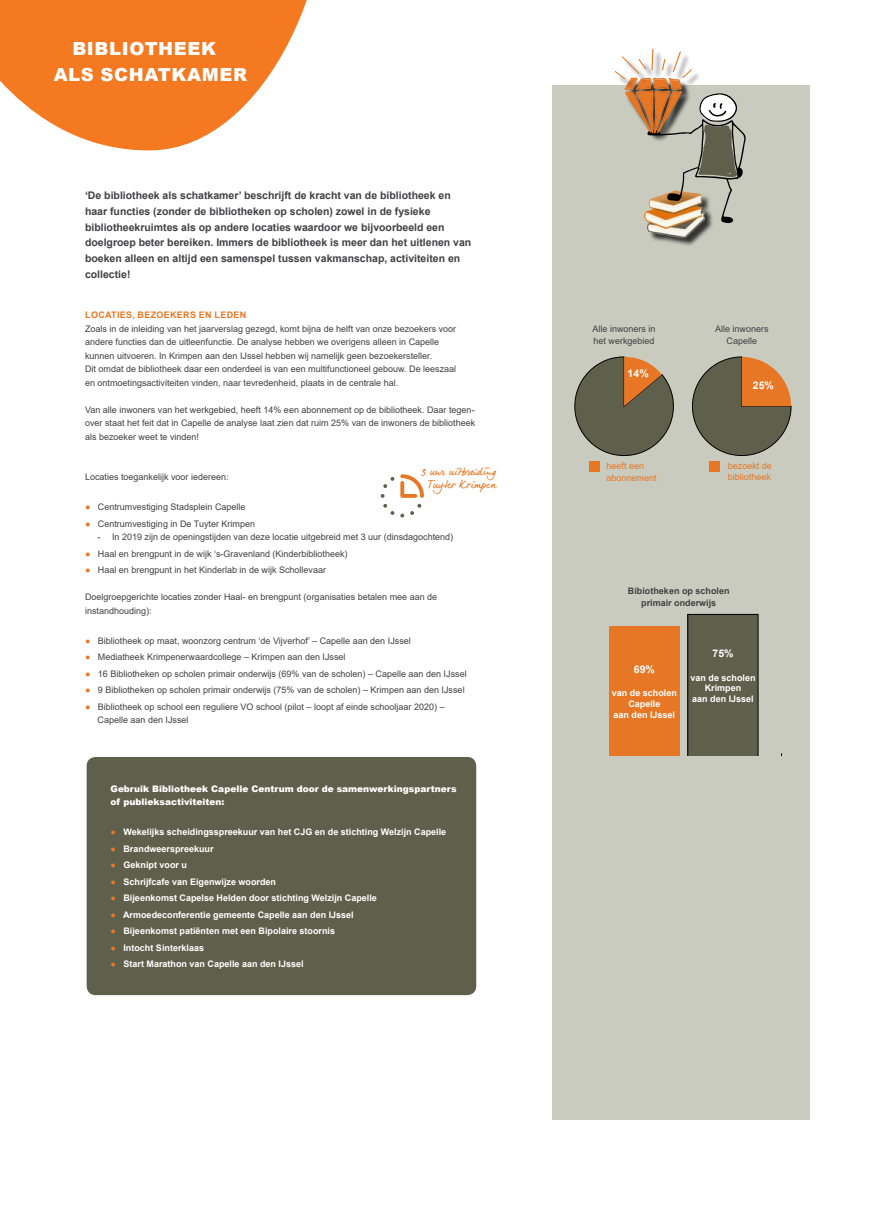
<style>
.page{position:relative;width:893px;height:1212px;background:#fff}
.page>*{position:absolute;margin:0;border:0;box-sizing:border-box;transform-origin:0 0}
.t1{font:900 18px/25.5px "Arial";letter-spacing:.035em;color:#fff}
.t2{font:700 10.5px/15.8px "Arial";color:#414042}
.t3{font:10.5px/13.5px "dear Joe 6";letter-spacing:.005em;color:#e77725;text-align:right}
.t4{font:700 10.5px "Arial";color:#fff}
.t5{font:9px/13.5px "Arial";color:#414042}
.t6{font:700 9px/10.8px "Arial";color:#fff;text-align:center}
.t7{font:900 9px/13.5px "Arial";color:#fff}
.t8{font:9px/10.8px "Arial";color:#e77725}
.t9{font:700 9px/12px "Arial";color:#414042;text-align:center}
.t10{font:700 9px "Arial";letter-spacing:.035em;color:#e77725}
.s1{color:#e77725}
</style>
<div class="page">
<div style="left:553px;top:85px;width:257px;height:1034px;background:#cacbbf"></div>
<svg style="left:0;top:0;width:307px;height:151px;fill:#f47920"></svg>
<div style="left:87px;top:757px;width:389px;height:238px;background:#5f604b;border-radius:9px"></div>
<svg style="left:692px;top:357px;width:99px;height:99px"></svg>
<svg style="left:574px;top:357px;width:100px;height:105px"></svg>
<div style="left:709px;top:462px;width:11px;height:10px;background:#e77725"></div>
<div style="left:590px;top:462px;width:10px;height:10px;background:#e77725"></div>
<div style="left:688px;top:614px;width:70px;height:141px;background:#5f604b"></div>
<div style="left:610px;top:626px;width:70px;height:129px;background:#e77725"></div>
<div style="left:646px;top:191px;width:68px;height:56px;background:#000;opacity:.75"></div>
<img style="left:646px;top:223px;width:59px;height:15px">
<svg style="left:614px;top:48px;width:132px;height:175px"></svg>
<svg style="left:400px;top:474px;width:24px;height:24px"></svg>
<svg style="left:381px;top:494px;width:3px;height:4px"></svg>
<svg style="left:400px;top:514px;width:4px;height:3px"></svg>
<svg style="left:410px;top:504px;width:11px;height:11px"></svg>
<svg style="left:383px;top:504px;width:11px;height:11px"></svg>
<svg style="left:383px;top:477px;width:11px;height:11px"></svg>
<h1 class="t1" style="left:54px;top:35px;width:195px;text-indent:19px">bibliotheek als schatkamer</h1>
<p class="t2" style="left:85px;top:188px;width:388px">‘De bibliotheek als schatkamer’ beschrijft de kracht van de bibliotheek en haar functies (zonder de bibliotheken op scholen) zowel in de fysieke bibliotheekruimtes als op andere locaties waardoor we bijvoorbeeld een doelgroep beter bereiken. Immers de bibliotheek is meer dan het uitlenen van boeken alleen en altijd een samenspel tussen vakmanschap, activiteiten en collectie!</p>
<p class="t10" style="left:85px;top:309px;width:163px">Locaties, bezoekers en leden</p>
<p class="t5" style="left:85px;top:322px;width:373px">Zoals in de inleiding van het jaarverslag gezegd, komt bijna de helft van onze bezoekers voor andere functies dan de uitleenfunctie. De analyse hebben we overigens alleen in Capelle kunnen uitvoeren. In Krimpen aan den IJssel hebben wij namelijk geen bezoekersteller.<br>Dit omdat de bibliotheek daar een onderdeel is van een multifunctioneel gebouw. De leeszaal en ontmoetingsactiviteiten vinden, naar tevredenheid, plaats in de centrale hal.</p>
<p class="t5" style="left:85px;top:403px;width:392px;text-align:justify">Van alle inwoners van het werkgebied, heeft 14% een abonnement op de bibliotheek. Daar tegen&shy;over staat het feit dat in Capelle de analyse laat zien dat ruim 25% van de inwoners de bibliotheek als bezoeker weet te vinden!</p>
<p class="t5" style="left:85px;top:470px;width:145px">Locaties toegankelijk voor iedereen:</p>
<p class="t5" style="left:85px;top:500px;width:162px"><span class="s1">●</span> Centrumvestiging Stadsplein Capelle</p>
<p class="t5" style="left:85px;top:517px;width:171px"><span class="s1">●</span> Centrumvestiging in De Tuyter Krimpen</p>
<p class="t5" style="left:98px;top:530px;width:357px">- In 2019 zijn de openingstijden van deze locatie uitgebreid met 3 uur (dinsdagochtend)</p>
<p class="t5" style="left:85px;top:547px;width:264px"><span class="s1">●</span> Haal en brengpunt in de wijk ‘s-Gravenland (Kinderbibliotheek)</p>
<p class="t5" style="left:85px;top:563px;width:243px"><span class="s1">●</span> Haal en brengpunt in het Kinderlab in de wijk Schollevaar</p>
<p class="t5" style="left:85px;top:590px;width:354px">Doelgroepgerichte locaties zonder Haal- en brengpunt (organisaties betalen mee aan de instandhouding):</p>
<p class="t5" style="left:85px;top:634px;width:327px"><span class="s1">●</span> Bibliotheek op maat, woonzorg centrum ‘de Vijverhof’ – Capelle aan den IJssel</p>
<p class="t5" style="left:85px;top:650px;width:262px"><span class="s1">●</span> Mediatheek Krimpenerwaardcollege – Krimpen aan den IJssel</p>
<p class="t5" style="left:85px;top:667px;width:383px"><span class="s1">●</span> 16 Bibliotheken op scholen primair onderwijs (69% van de scholen) – Capelle aan den IJssel</p>
<p class="t5" style="left:85px;top:683px;width:381px"><span class="s1">●</span> 9 Bibliotheken op scholen primair onderwijs (75% van de scholen) – Krimpen aan den IJssel</p>
<p class="t5" style="left:98px;top:700px;width:349px;text-indent:-13px"><span class="s1">●</span> Bibliotheek op school een reguliere VO school (pilot – loopt af einde schooljaar 2020) –<br>Capelle aan den IJssel</p>
<p class="t3" style="left:421px;top:464px;width:77px">3 uur uitbreiding<br>Tuyter Krimpen</p>
<p class="t7" style="left:111px;top:781px;width:347px">Gebruik Bibliotheek Capelle Centrum door de samenwerkingspartners of publieksactiviteiten:</p>
<p class="t6" style="left:111px;top:827px;width:337px"><span class="s1">●</span> Wekelijks scheidingsspreekuur van het CJG en de stichting Welzijn Capelle</p>
<p class="t6" style="left:111px;top:843px;width:105px"><span class="s1">●</span> Brandweerspreekuur</p>
<p class="t6" style="left:111px;top:859px;width:78px"><span class="s1">●</span> Geknipt voor u</p>
<p class="t6" style="left:111px;top:876px;width:167px"><span class="s1">●</span> Schrijfcafe van Eigenwijze woorden</p>
<p class="t6" style="left:111px;top:892px;width:268px"><span class="s1">●</span> Bijeenkomst Capelse Helden door stichting Welzijn Capelle</p>
<p class="t6" style="left:111px;top:909px;width:245px"><span class="s1">●</span> Armoedeconferentie gemeente Capelle aan den IJssel</p>
<p class="t6" style="left:111px;top:925px;width:226px"><span class="s1">●</span> Bijeenkomst patiënten met een Bipolaire stoornis</p>
<p class="t6" style="left:111px;top:942px;width:95px"><span class="s1">●</span> Intocht Sinterklaas</p>
<p class="t6" style="left:111px;top:958px;width:194px"><span class="s1">●</span> Start Marathon van Capelle aan den IJssel</p>
<p class="t5" style="left:593px;top:323px;width:65px;line-height:12px">Alle inwoners in het werkgebied</p>
<p class="t4" style="left:628px;top:366px;width:23px">14%</p>
<p class="t8" style="left:607px;top:459px;width:52px;line-height:12px">heeft een abonnement</p>
<p class="t5" style="left:715px;top:323px;width:55px;line-height:12px;text-align:center">Alle inwoners<br>Capelle</p>
<p class="t4" style="left:753px;top:378px;width:23px">25%</p>
<p class="t8" style="left:728px;top:461px;width:46px">bezoekt de bibliotheek</p>
<p class="t9" style="left:628px;top:585px;width:103px">Bibiotheken op scholen primair onderwijs</p>
<p class="t4" style="left:634px;top:661px;width:23px">69%</p>
<p class="t6" style="left:612px;top:687px;width:67px">van de scholen<br>Capelle<br>aan den IJssel</p>
<p class="t4" style="left:712px;top:646px;width:23px">75%</p>
<p class="t6" style="left:690px;top:672px;width:67px">van de scholen<br>Krimpen<br>aan den IJssel</p>
</div>
